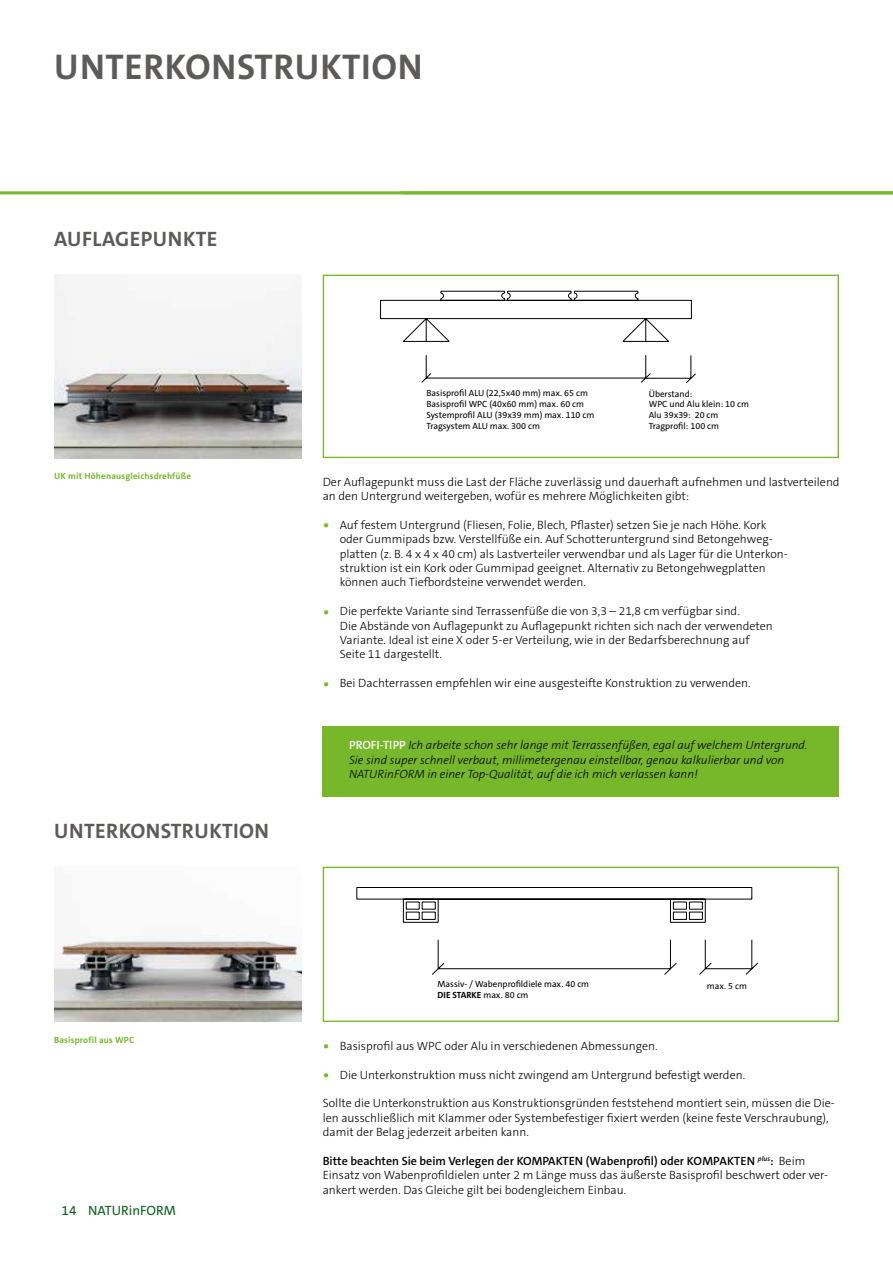
<style>
.page{position:relative;width:893px;height:1263px;background:#fff}
.page>*{position:absolute;margin:0;border:0;box-sizing:border-box;transform-origin:0 0}
.t1{font:700 36px "The Sans C5";letter-spacing:.02em;color:#5d5b5a}
.t2{font:700 21px "The Sans C5";letter-spacing:.02em;color:#5d5b5a}
.t3{font:13.5px "The Sans C5";color:#08611f}
.t4{font:300 12px/14.4px "The Sans C5";color:#000}
.t5{font:italic 300 12px/14.4px "The Sans C5";color:#000}
.t6{font:9px/10.8px "The Sans C5";color:#000}
.t7{font:700 9px "The Sans C5";letter-spacing:.02em;color:#76b82a}
.s1{font-family:"PT Serif";font-weight:400;font-size:15px;color:#76b82a}
.s2{font-weight:600;font-style:normal;color:#fff}
.s3{font-weight:700}
.s4{font-weight:600}
</style>
<div class="page">
<hr style="left:0;top:191px;width:893px;height:3px;background:#76b82a">
<div style="left:323px;top:726px;width:516px;height:71px;background:#76b82a"></div>
<img style="left:54px;top:275px;width:247px;height:183px">
<img style="left:54px;top:935px;width:247px;height:87px">
<svg style="left:380px;top:290px;width:316px;height:93px"></svg>
<div style="left:323px;top:275px;width:516px;height:183px;border:1px solid #76b82a"></div>
<svg style="left:356px;top:887px;width:402px;height:88px"></svg>
<div style="left:323px;top:867px;width:516px;height:155px;border:1px solid #76b82a"></div>
<h1 class="t1" style="left:54px;top:44px;width:370px">UNTERKONSTRUKTION</h1>
<h2 class="t2" style="left:54px;top:225px;width:165px">AUFLAGEPUNKTE</h2>
<p class="t7" style="left:54px;top:470px;width:139px">UK mit Höhenausgleichsdrehfüße</p>
<h2 class="t2" style="left:54px;top:817px;width:216px">UNTERKONSTRUKTION</h2>
<p class="t6" style="left:426px;top:388px;width:169px">Basisprofil ALU (22,5x40 mm) max. 65 cm Basisprofil WPC (40x60 mm) max. 60 cm Systemprofil ALU (39x39 mm) max. 110 cm Tragsystem ALU max. 300 cm</p>
<p class="t6" style="left:649px;top:388px;width:102px">Überstand:<br>WPC und Alu klein: 10 cm<br>Alu 39x39: 20 cm<br>Tragprofil: 100 cm</p>
<p class="t4" style="left:323px;top:474px;width:518px">Der Auflagepunkt muss die Last der Fläche zuverlässig und dauerhaft aufnehmen und lastverteilend an den Untergrund weitergeben, wofür es mehrere Möglichkeiten gibt:</p>
<p class="t4" style="left:340px;top:517px;width:449px;text-indent:-17px"><span class="s1">•</span> Auf festem Untergrund (Fliesen, Folie, Blech, Pflaster) setzen Sie je nach Höhe. Kork oder Gummipads bzw. Verstellfüße ein. Auf Schotteruntergrund sind Betongehweg&shy;platten (z. B. 4 x 4 x 40 cm) als Lastverteiler verwendbar und als Lager für die Unterkon&shy;struktion ist ein Kork oder Gummipad geeignet. Alternativ zu Betongehwegplatten können auch Tiefbordsteine verwendet werden.</p>
<p class="t4" style="left:340px;top:604px;width:435px;text-indent:-17px"><span class="s1">•</span> Die perfekte Variante sind Terrassenfüße die von 3,3 – 21,8 cm verfügbar sind.<br>Die Abstände von Auflagepunkt zu Auflagepunkt richten sich nach der verwendeten Variante. Ideal ist eine X oder 5-er Verteilung, wie in der Bedarfsberechnung auf Seite 11 dargestellt.</p>
<p class="t4" style="left:323px;top:676px;width:429px"><span class="s1">•</span> Bei Dachterrassen empfehlen wir eine ausgesteifte Konstruktion zu verwenden.</p>
<p class="t5" style="left:349px;top:738px;width:460px"><span class="s2">PROFI-TIPP</span> Ich arbeite schon sehr lange mit Terrassenfüßen, egal auf welchem Untergrund.<br>Sie sind super schnell verbaut, millimetergenau einstellbar, genau kalkulierbar und von<br>NATURinFORM in einer Top-Qualität, auf die ich mich verlassen kann!</p>
<p class="t7" style="left:54px;top:1034px;width:82px">Basisprofil aus WPC</p>
<p class="t3" style="left:62px;top:1201px;width:116px">14 NATURinFORM</p>
<p class="t6" style="left:437px;top:979px;width:153px">Massiv- / Wabenprofildiele max. 40 cm<br><span class="s3">DIE STARKE</span> max. 80 cm</p>
<p class="t6" style="left:707px;top:981px;width:42px">max. 5 cm</p>
<p class="t4" style="left:323px;top:1039px;width:336px"><span class="s1">•</span> Basisprofil aus WPC oder Alu in verschiedenen Abmessungen.</p>
<p class="t4" style="left:323px;top:1067px;width:424px"><span class="s1">•</span> Die Unterkonstruktion muss nicht zwingend am Untergrund befestigt werden.</p>
<p class="t4" style="left:323px;top:1096px;width:514px">Sollte die Unterkonstruktion aus Konstruktionsgründen feststehend montiert sein, müssen die Die&shy;len ausschließlich mit Klammer oder Systembefestiger fixiert werden (keine feste Verschraubung), damit der Belag jederzeit arbeiten kann.</p>
<p class="t4" style="left:323px;top:1154px;width:507px"><span class="s4">Bitte beachten Sie beim Verlegen der KOMPAKTEN (Wabenprofil) oder KOMPAKTEN</span> <sup>plus</sup><span class="s4">:</span> Beim<br>Einsatz von Wabenprofildielen unter 2 m Länge muss das äußerste Basisprofil beschwert oder ver&shy;ankert werden. Das Gleiche gilt bei bodengleichem Einbau.</p>
</div>
